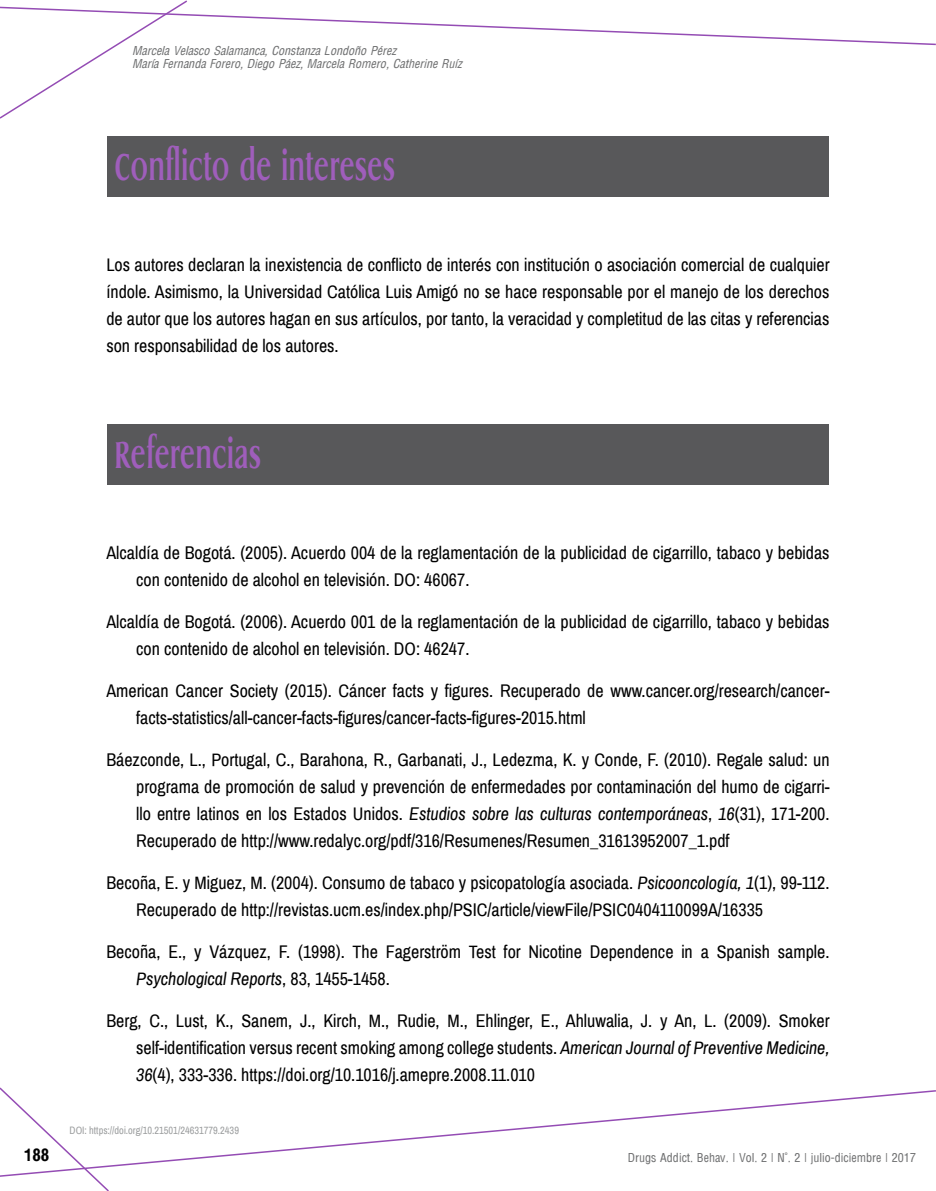
<style>
.page{position:relative;width:936px;height:1191px;background:#fff}
.page>*{position:absolute;margin:0;border:0;box-sizing:border-box;transform-origin:0 0}
.t1{font:700 37.5px "Griffon Condensed";letter-spacing:.02em;color:#9f5ebb}
.t2{font:18px/27px "Archivo Narrow";color:#000}
.t3{font:700 condensed 16.5px "Arena";color:#000}
.t4{font:italic condensed 12px/12.8px "Arena";color:#707172}
.t5{font:12px "Arena Condensed";color:#707172}
.t6{font:10.5px "Archivo Narrow";color:#9c9e9f}
.s1{font-style:italic}
</style>
<div class="page">
<svg style="left:0;top:0;width:935px;height:119px"></svg>
<svg style="left:110px;top:1090px;width:825px;height:77px"></svg>
<svg style="left:0;top:1087px;width:110px;height:104px"></svg>
<div style="left:107px;top:136px;width:721px;height:61px;background:#58585a"></div>
<div style="left:107px;top:424px;width:721px;height:61px;background:#58585a"></div>
<p class="t4" style="left:132px;top:44px;width:331px">Marcela Velasco Salamanca, Constanza Londoño Pérez<br>María Fernanda Forero, Diego Páez, Marcela Romero, Catherine Ruíz</p>
<h1 class="t1" style="left:115px;top:141px;width:281px">Conflicto de intereses</h1>
<p class="t2" style="left:106px;top:251px;width:724px;text-align:justify">Los autores declaran la inexistencia de conflicto de interés con institución o asociación comercial de cualquier índole. Asimismo, la Universidad Católica Luis Amigó no se hace responsable por el manejo de los derechos de autor que los autores hagan en sus artículos, por tanto, la veracidad y completitud de las citas y referencias son responsabilidad de los autores.</p>
<h1 class="t1" style="left:115px;top:429px;width:148px">Referencias</h1>
<p class="t2" style="left:136px;top:539px;width:695px;text-indent:-30px">Alcaldía de Bogotá. (2005). Acuerdo 004 de la reglamentación de la publicidad de cigarrillo, tabaco y bebidas con contenido de alcohol en televisión. DO: 46067.</p>
<p class="t2" style="left:136px;top:608px;width:695px;text-indent:-30px">Alcaldía de Bogotá. (2006). Acuerdo 001 de la reglamentación de la publicidad de cigarrillo, tabaco y bebidas con contenido de alcohol en televisión. DO: 46247.</p>
<p class="t2" style="left:136px;top:677px;width:695px;text-indent:-30px">American Cancer Society (2015). Cáncer facts y figures. Recuperado de www.cancer.org/research/cancer&shy;facts-statistics/all-cancer-facts-figures/cancer-facts-figures-2015.html</p>
<p class="t2" style="left:136px;top:746px;width:695px;text-align:justify;text-indent:-30px">Báezconde, L., Portugal, C., Barahona, R., Garbanati, J., Ledezma, K. y Conde, F. (2010). Regale salud: un programa de promoción de salud y prevención de enfermedades por contaminación del humo de cigarri&shy;llo entre latinos en los Estados Unidos. <span class="s1">Estudios sobre las culturas contemporáneas</span>, <span class="s1">16</span>(31), 171-200.<br>Recuperado de http://www.redalyc.org/pdf/316/Resumenes/Resumen_31613952007_1.pdf</p>
<p class="t2" style="left:136px;top:869px;width:695px;text-indent:-30px">Becoña, E. y Miguez, M. (2004). Consumo de tabaco y psicopatología asociada. <span class="s1">Psicooncología, 1</span>(1), 99-112.<br>Recuperado de http://revistas.ucm.es/index.php/PSIC/article/viewFile/PSIC0404110099A/16335</p>
<p class="t2" style="left:136px;top:938px;width:694px;text-indent:-30px">Becoña, E., y Vázquez, F. (1998). The Fagerström Test for Nicotine Dependence in a Spanish sample.<br><span class="s1">Psychological Reports</span>, 83, 1455-1458.</p>
<p class="t2" style="left:136px;top:1007px;width:695px;text-align:justify;text-indent:-30px">Berg, C., Lust, K., Sanem, J., Kirch, M., Rudie, M., Ehlinger, E., Ahluwalia, J. y An, L. (2009). Smoker self-identification versus recent smoking among college students. <span class="s1">American Journal of Preventive Medicine, 36</span>(4), 333-336. https://doi.org/10.1016/j.amepre.2008.11.010</p>
<p class="t6" style="left:70px;top:1123px;width:171px">DOI: https://doi.org/10.21501/24631779.2439</p>
<p class="t3" style="left:24px;top:1145px;width:26px">188</p>
<p class="t5" style="left:628px;top:1150px;width:289px">Drugs Addict. Behav. | Vol. 2 | N°. 2 | julio-diciembre | 2017</p>
</div>
